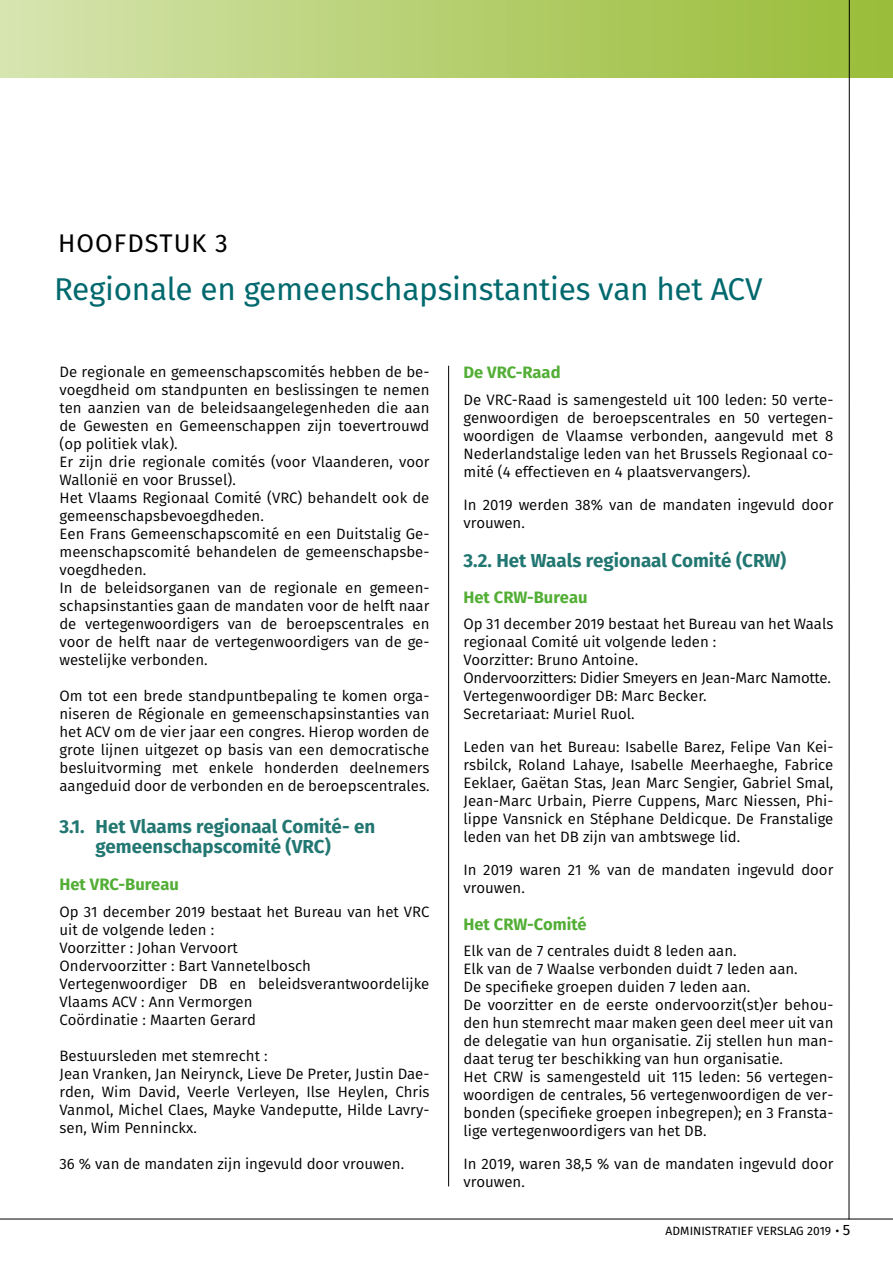
<style>
.page{position:relative;width:893px;height:1263px;background:#fff}
.page>*{position:absolute;margin:0;border:0;box-sizing:border-box;transform-origin:0 0}
.t1{font:31.5px "Fira Sans";letter-spacing:-.01em;color:#00696e}
.t2{font:25.5px "Fira Sans";letter-spacing:.04em;color:#000}
.t3{font:700 18.75px/19.5px "Fira Sans";color:#237772;text-align:center}
.t4{font:700 16.5px "Fira Sans";color:#52ae35}
.t5{font:15px/18px "Fira Sans";color:#000}
.t6{font:12px "Fira Sans";color:#000}
.s1{font-size:15px}
</style>
<div class="page">
<svg style="left:0;top:0;width:893px;height:78px;background:#b6cf71"></svg>
<hr style="left:0;top:1218px;width:893px;height:1px;background:#000">
<hr style="left:848px;top:0;width:2px;height:1219px;background:#000">
<hr style="left:448px;top:366px;width:1px;height:820px;background:#000">
<h2 class="t2" style="left:58px;top:225px;width:171px">HOOFDSTUK 3</h2>
<h1 class="t1" style="left:54px;top:267px;width:710px">Regionale en gemeenschapsinstanties van het ACV</h1>
<p class="t5" style="left:60px;top:363px;width:371px">De regionale en gemeenschapscomités hebben de be&shy;voegdheid om standpunten en beslissingen te nemen ten aanzien van de beleidsaangelegenheden die aan de Gewesten en Gemeenschappen zijn toevertrouwd (op politiek vlak).<br>Er zijn drie regionale comités (voor Vlaanderen, voor Wallonië en voor Brussel).<br>Het Vlaams Regionaal Comité (VRC) behandelt ook de gemeenschapsbevoegdheden.<br>Een Frans Gemeenschapscomité en een Duitstalig Ge&shy;meenschapscomité behandelen de gemeenschapsbe&shy;voegdheden.<br>In de beleidsorganen van de regionale en gemeen&shy;schapsinstanties gaan de mandaten voor de helft naar de vertegenwoordigers van de beroepscentrales en voor de helft naar de vertegenwoordigers van de ge&shy;westelijke verbonden.</p>
<p class="t5" style="left:60px;top:687px;width:371px;text-align:justify">Om tot een brede standpuntbepaling te komen orga&shy;niseren de Régionale en gemeenschapsinstanties van het ACV om de vier jaar een congres. Hierop worden de grote lijnen uitgezet op basis van een democratische besluitvorming met enkele honderden deelnemers aangeduid door de verbonden en de beroepscentrales.</p>
<p class="t3" style="left:60px;top:817px;width:317px">3.1. Het Vlaams regionaal Comité- en gemeenschapscomité (VRC)</p>
<p class="t4" style="left:60px;top:873px;width:121px">Het VRC-Bureau</p>
<p class="t5" style="left:60px;top:902px;width:371px">Op 31 december 2019 bestaat het Bureau van het VRC uit de volgende leden :<br>Voorzitter : Johan Vervoort<br>Ondervoorzitter : Bart Vannetelbosch Vertegenwoordiger DB en beleidsverantwoordelijke Vlaams ACV : Ann Vermorgen<br>Coördinatie : Maarten Gerard</p>
<p class="t5" style="left:60px;top:1046px;width:371px">Bestuursleden met stemrecht :<br>Jean Vranken, Jan Neirynck, Lieve De Preter, Justin Dae&shy;rden, Wim David, Veerle Verleyen, Ilse Heylen, Chris Vanmol, Michel Claes, Mayke Vandeputte, Hilde Lavry&shy;sen, Wim Penninckx.</p>
<p class="t5" style="left:60px;top:1154px;width:346px">36 % van de mandaten zijn ingevuld door vrouwen.</p>
<p class="t4" style="left:463px;top:361px;width:99px">De VRC-Raad</p>
<p class="t5" style="left:463px;top:390px;width:371px;text-align:justify">De VRC-Raad is samengesteld uit 100 leden: 50 verte&shy;genwoordigen de beroepscentrales en 50 vertegen&shy;woordigen de Vlaamse verbonden, aangevuld met 8<br>Nederlandstalige leden van het Brussels Regionaal co&shy;mité (4 effectieven en 4 plaatsvervangers).</p>
<p class="t5" style="left:463px;top:495px;width:371px">In 2019 werden 38% van de mandaten ingevuld door vrouwen.</p>
<p class="t3" style="left:463px;top:550px;width:324px">3.2. Het Waals regionaal Comité (CRW)</p>
<p class="t4" style="left:463px;top:586px;width:125px">Het CRW-Bureau</p>
<p class="t5" style="left:463px;top:615px;width:371px">Op 31 december 2019 bestaat het Bureau van het Waals regionaal Comité uit volgende leden :<br>Voorzitter: Bruno Antoine.<br>Ondervoorzitters: Didier Smeyers en Jean-Marc Namotte.<br>Vertegenwoordiger DB: Marc Becker.<br>Secretariaat: Muriel Ruol.</p>
<p class="t5" style="left:463px;top:738px;width:371px;text-align:justify">Leden van het Bureau: Isabelle Barez, Felipe Van Kei&shy;rsbilck, Roland Lahaye, Isabelle Meerhaeghe, Fabrice Eeklaer, Gaëtan Stas, Jean Marc Sengier, Gabriel Smal, Jean-Marc Urbain, Pierre Cuppens, Marc Niessen, Phi&shy;lippe Vansnick en Stéphane Deldicque. De Franstalige leden van het DB zijn van ambtswege lid.</p>
<p class="t5" style="left:463px;top:861px;width:371px">In 2019 waren 21 % van de mandaten ingevuld door vrouwen.</p>
<p class="t4" style="left:463px;top:912px;width:125px">Het CRW-Comité</p>
<p class="t5" style="left:463px;top:942px;width:371px">Elk van de 7 centrales duidt 8 leden aan.<br>Elk van de 7 Waalse verbonden duidt 7 leden aan.<br>De specifieke groepen duiden 7 leden aan.<br>De voorzitter en de eerste ondervoorzit(st)er behou&shy;den hun stemrecht maar maken geen deel meer uit van de delegatie van hun organisatie. Zij stellen hun man&shy;daat terug ter beschikking van hun organisatie.<br>Het CRW is samengesteld uit 115 leden: 56 vertegen&shy;woordigen de centrales, 56 vertegenwoordigen de ver&shy;bonden (specifieke groepen inbegrepen); en 3 Fransta&shy;lige vertegenwoordigers van het DB.</p>
<p class="t5" style="left:463px;top:1155px;width:371px">In 2019, waren 38,5 % van de mandaten ingevuld door vrouwen.</p>
<p class="t6" style="left:666px;top:1222px;width:186px">ADMINISTRATIEF VERSLAG 2019 • <span class="s1">5</span></p>
</div>
